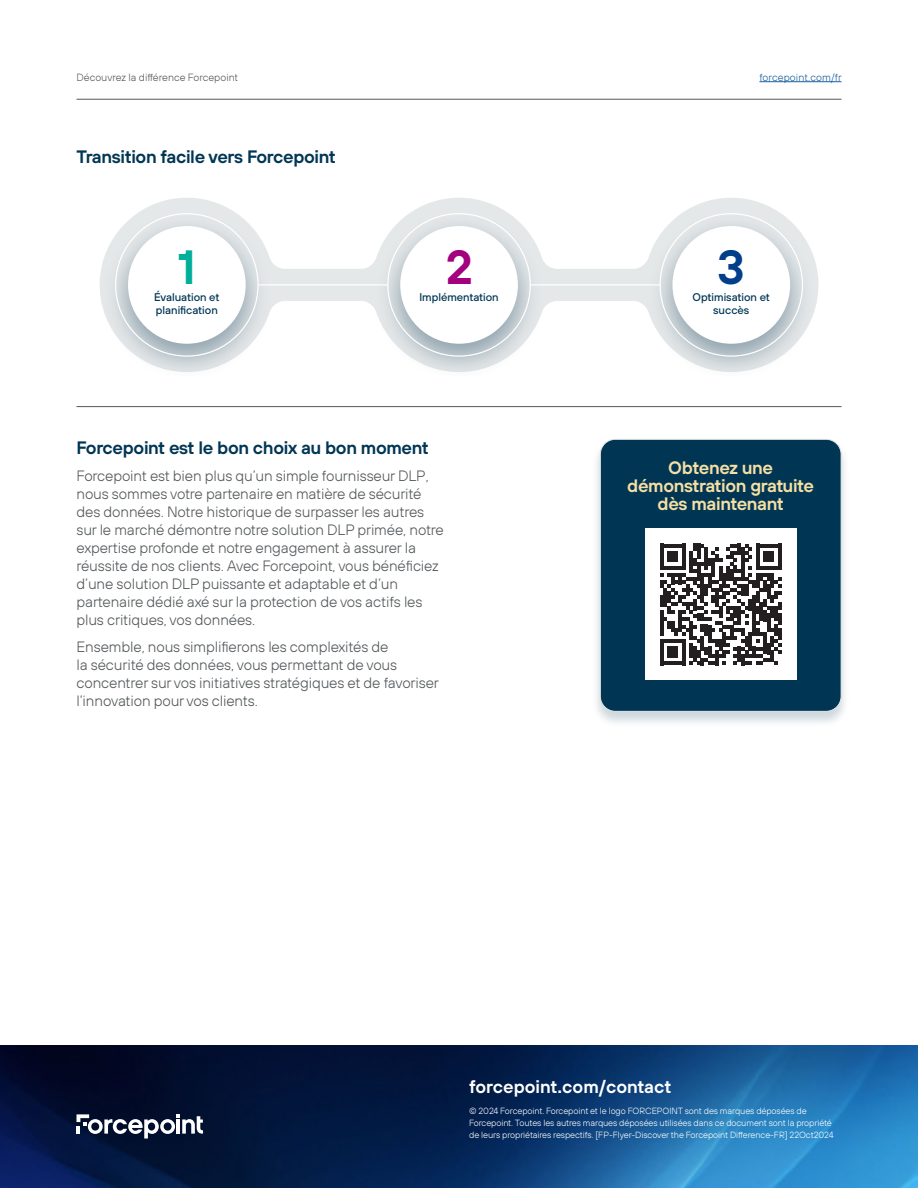
<style>
.page{position:relative;width:918px;height:1188px;background:#fff}
.page>*{position:absolute;margin:0;border:0;box-sizing:border-box;transform-origin:0 0}
.t1{font:600 48px "FP Sans";color:#00af9a}
.t2{font:600 48px "FP Sans";color:#a30080}
.t3{font:600 48px "FP Sans";color:#023e8a}
.t4{font:600 18px "FP Sans";letter-spacing:-.02em;color:#003654}
.t5{font:600 18px/18px "FP Sans";letter-spacing:-.02em;color:#f6dfa4;text-align:center}
.t6{font:600 18px "FP Sans";color:#fff}
.t7{font:300 15px/18px "FP Sans";letter-spacing:-.01em;color:#53575a}
.t8{font:500 11.25px/13.5px "FP Sans";color:#003654}
.t9{font:300 10.5px "FP Sans";color:#53575a}
.t10{font:300 10.5px "FP Sans";letter-spacing:.01em;color:#175d9e}
.t11{font:300 9px/12px "FP Sans";letter-spacing:-.01em;color:#fff}
</style>
<div class="page">
<img style="left:0;top:1046px;width:918px;height:142px">
<svg style="left:76px;top:1114px;width:127px;height:25px"></svg>
<div style="left:592px;top:438px;width:258px;height:289px;background:#003654;opacity:.2"></div>
<div style="left:600px;top:439px;width:241px;height:272px;background:#003654;border-radius:15px"></div>
<div style="left:600px;top:439px;width:241px;height:273px;border:1px solid #e5e8e9;border-radius:15px"></div>
<div style="left:645px;top:529px;width:151px;height:151px;background:#fff"></div>
<svg style="left:660px;top:544px;width:122px;height:121px"></svg>
<hr style="left:759px;top:81px;width:83px;height:1px;background:#175d9e">
<hr style="left:77px;top:99px;width:765px;height:1px;background:#53575a">
<hr style="left:76px;top:406px;width:765px;height:1px;background:#53575a">
<svg style="left:158px;top:198px;width:602px;height:104px"></svg>
<img style="left:100px;top:203px;width:179px;height:169px">
<svg style="left:128px;top:226px;width:118px;height:118px"></svg>
<img style="left:366px;top:203px;width:186px;height:169px">
<svg style="left:400px;top:226px;width:118px;height:118px"></svg>
<img style="left:639px;top:203px;width:180px;height:169px">
<svg style="left:672px;top:226px;width:118px;height:118px"></svg>
<hr style="left:258px;top:284px;width:130px;height:2px;background:#fff">
<hr style="left:530px;top:284px;width:130px;height:2px;background:#fff">
<p class="t9" style="left:76px;top:71px;width:163px">Découvrez la différence Forcepoint</p>
<p class="t10" style="left:759px;top:71px;width:84px">forcepoint.com/fr</p>
<p class="t4" style="left:77px;top:145px;width:261px">Transition facile vers Forcepoint</p>
<h1 class="t1" style="left:178px;top:235px;width:20px">1</h1>
<h1 class="t2" style="left:445px;top:235px;width:29px">2</h1>
<h1 class="t3" style="left:717px;top:235px;width:29px">3</h1>
<p class="t8" style="left:154px;top:290px;width:67px">Évaluation et planification</p>
<p class="t8" style="left:419px;top:290px;width:81px">Implémentation</p>
<p class="t8" style="left:693px;top:290px;width:79px;text-align:center">Optimisation et succès</p>
<p class="t4" style="left:77px;top:435px;width:354px">Forcepoint est le bon choix au bon moment</p>
<p class="t7" style="left:77px;top:466px;width:369px">Forcepoint est bien plus qu’un simple fournisseur DLP, nous sommes votre partenaire en matière de sécurité des données. Notre historique de surpasser les autres sur le marché démontre notre solution DLP primée, notre expertise profonde et notre engagement à assurer la réussite de nos clients. Avec Forcepoint, vous bénéficiez d’une solution DLP puissante et adaptable et d’un partenaire dédié axé sur la protection de vos actifs les plus critiques, vos données.</p>
<p class="t7" style="left:77px;top:637px;width:364px">Ensemble, nous simplifierons les complexités de<br>la sécurité des données, vous permettant de vous concentrer sur vos initiatives stratégiques et de favoriser l’innovation pour vos clients.</p>
<p class="t5" style="left:627px;top:458px;width:189px">Obtenez une démonstration gratuite dès maintenant</p>
<p class="t6" style="left:469px;top:1074px;width:204px">forcepoint.com/contact</p>
<p class="t11" style="left:469px;top:1105px;width:366px">© 2024 Forcepoint. Forcepoint et le logo FORCEPOINT sont des marques déposées de<br>Forcepoint. Toutes les autres marques déposées utilisées dans ce document sont la propriété de leurs propriétaires respectifs. [FP-Flyer-Discover the Forcepoint Difference-FR] 22Oct2024</p>
</div>
